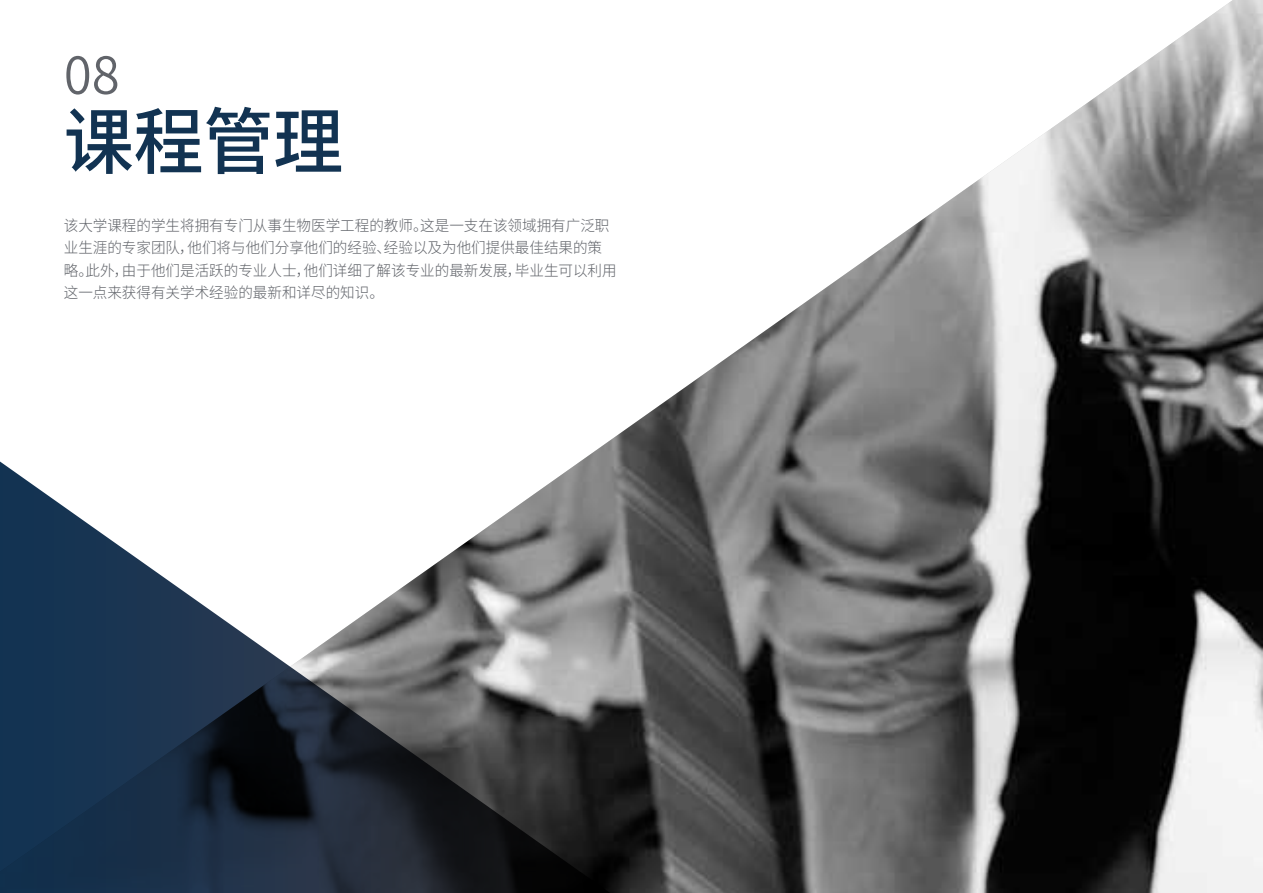
<style>
.page{position:relative;width:1263px;height:893px;background:#fff}
.page>*{position:absolute;margin:0;border:0;box-sizing:border-box;transform-origin:0 0}
.t1{font:500 72px "Source Han Sans CN";color:#123352}
.t2{font:52.5px "Source Han Sans CN";color:#61646a}
.t3{font:300 15px/22.5px "Source Han Sans CN";color:#61646a}
</style>
<div class="page">
<img style="left:602px;top:0;width:661px;height:893px">
<svg style="left:0;top:446px;width:640px;height:447px"></svg>
<h2 class="t2" style="left:64px;top:45px;width:57px">08</h2>
<h1 class="t1" style="left:64px;top:101px;width:281px">课程管理</h1>
<p class="t3" style="left:64px;top:214px;width:554px">该大学课程的学生将拥有专门从事生物医学工程的教师。这是一支在该领域拥有广泛职业生涯的专家团队，他们将与他们分享他们的经验、经验以及为他们提供最佳结果的策略。此外，由于他们是活跃的专业人士，他们详细了解该专业的最新发展，毕业生可以利用这一点来获得有关学术经验的最新和详尽的知识。</p>
</div>
